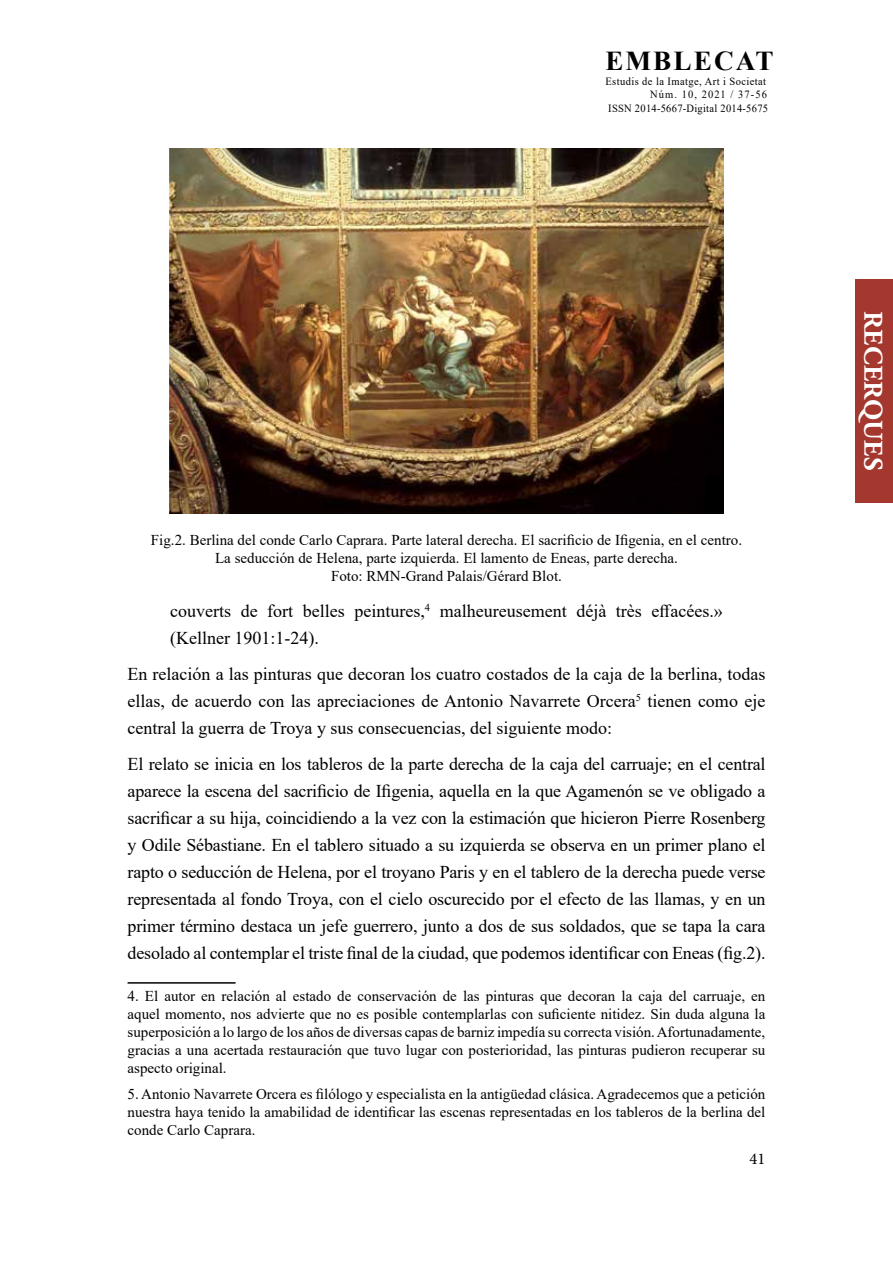
<style>
.page{position:relative;width:893px;height:1263px;background:#fff}
.page>*{position:absolute;margin:0;border:0;box-sizing:border-box;transform-origin:0 0}
.t1{font:700 27.3px "Times New Roman";letter-spacing:.075em;color:#000}
.t2{font:700 27px "Adobe Garamond Pro";letter-spacing:.015em;color:#fff}
.t3{font:18px/27px "Times New Roman";color:#000;text-align:justify}
.t4{font:16.5px "Minion Pro";color:#000}
.t5{font:15px/18px "Times New Roman";color:#000;text-align:justify}
.t6{font:10.95px/13.5px "Times New Roman";letter-spacing:.04em;color:#000;text-align:right;scale:.95 1}
</style>
<div class="page">
<div style="left:855px;top:279px;width:38px;height:223px;background:#a4382f"></div>
<hr style="left:128px;top:982px;width:108px;height:2px;background:#000">
<img style="left:169px;top:149px;width:554px;height:364px">
<h1 class="t1" style="left:605px;top:41px;width:170px">EMBLECAT</h1>
<p class="t6" style="left:605px;top:74px;width:173px">Estudis de la Imatge, Art i Societat<br>Núm. 10, 2021 / 37-56<br>ISSN 2014-5667-Digital 2014-5675</p>
<p class="t5" style="left:151px;top:530px;width:593px;text-align:center">Fig.2. Berlina del conde Carlo Caprara. Parte lateral derecha. El sacrificio de Ifigenia, en el centro.<br>La seducción de Helena, parte izquierda. El lamento de Eneas, parte derecha.<br>Foto: RMN-Grand Palais/Gérard Blot.</p>
<p class="t3" style="left:170px;top:597px;width:554px">couverts de fort belles peintures,<sup>4</sup> malheureusement déjà très effacées.» (Kellner 1901:1-24).</p>
<p class="t3" style="left:128px;top:660px;width:639px">En relación a las pinturas que decoran los cuatro costados de la caja de la berlina, todas ellas, de acuerdo con las apreciaciones de Antonio Navarrete Orcera<sup>5</sup> tienen como eje central la guerra de Troya y sus consecuencias, del siguiente modo:</p>
<p class="t3" style="left:128px;top:750px;width:640px">El relato se inicia en los tableros de la parte derecha de la caja del carruaje; en el central aparece la escena del sacrificio de Ifigenia, aquella en la que Agamenón se ve obligado a sacrificar a su hija, coincidiendo a la vez con la estimación que hicieron Pierre Rosenberg y Odile Sébastiane. En el tablero situado a su izquierda se observa en un primer plano el rapto o seducción de Helena, por el troyano Paris y en el tablero de la derecha puede verse representada al fondo Troya, con el cielo oscurecido por el efecto de las llamas, y en un primer término destaca un jefe guerrero, junto a dos de sus soldados, que se tapa la cara desolado al contemplar el triste final de la ciudad, que podemos identificar con Eneas (fig.2).</p>
<p class="t5" style="left:128px;top:986px;width:639px">4. El autor en relación al estado de conservación de las pinturas que decoran la caja del carruaje, en aquel momento, nos advierte que no es posible contemplarlas con suficiente nitidez. Sin duda alguna la superposición a lo largo de los años de diversas capas de barniz impedía su correcta visión. Afortunadamente, gracias a una acertada restauración que tuvo lugar con posterioridad, las pinturas pudieron recuperar su aspecto original.</p>
<p class="t5" style="left:128px;top:1085px;width:639px">5. Antonio Navarrete Orcera es filólogo y especialista en la antigüedad clásica. Agradecemos que a petición nuestra haya tenido la amabilidad de identificar las escenas representadas en los tableros de la berlina del conde Carlo Caprara.</p>
<p class="t4" style="left:750px;top:1148px;width:17px">41</p>
<h2 class="t2" style="left:889px;top:311px;width:161px;rotate:90deg">RECERQUES</h2>
</div>
